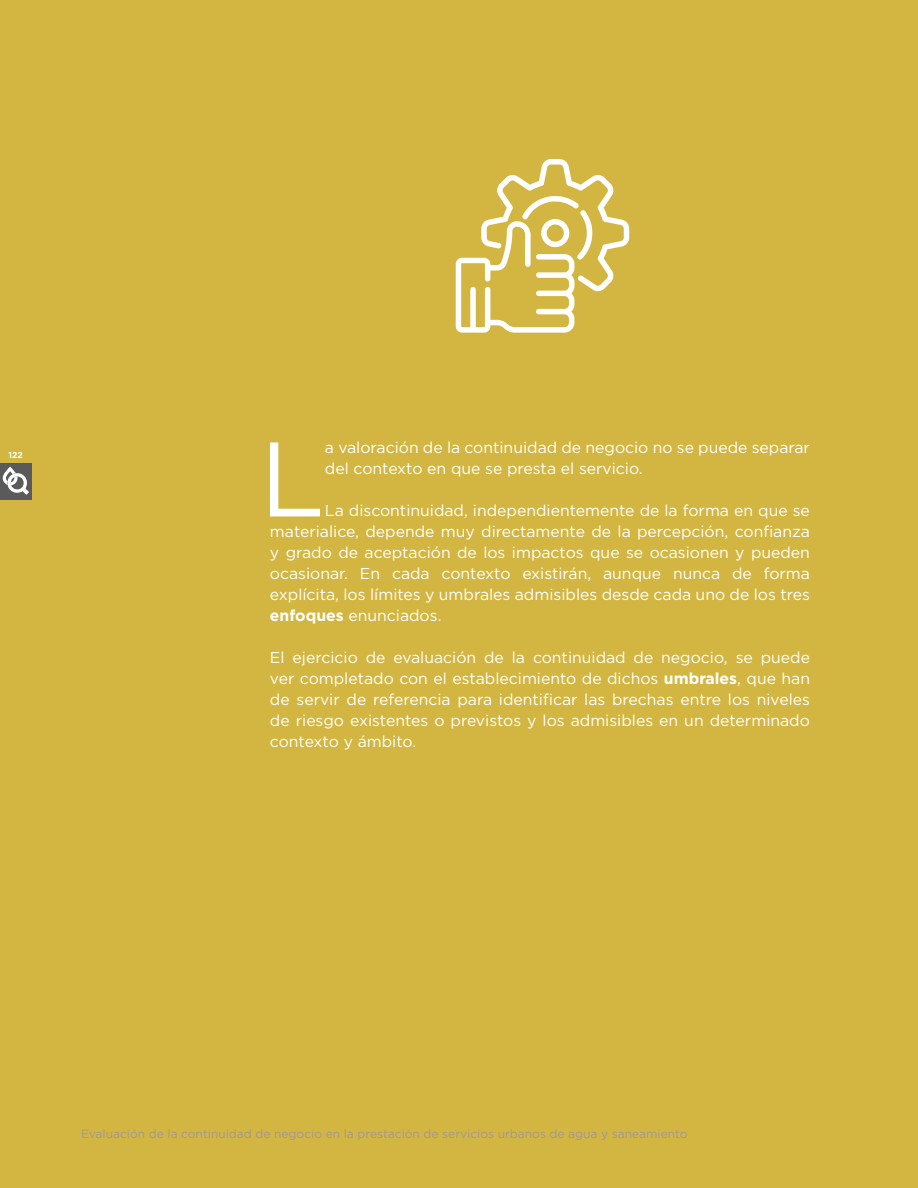
<style>
.page{position:relative;width:918px;height:1188px;background:#d3b641}
.page>*{position:absolute;margin:0;border:0;box-sizing:border-box;transform-origin:0 0}
.t1{font:105.75px "Gotham";color:#fff}
.t2{font:15.75px/21px "Gotham";color:#fff;text-align:justify}
.t3{font:12px "Gotham";color:#9d999a}
.t4{font:700 8.55px "Gotham";color:#fff}
.s1{font-weight:700}
</style>
<div class="page">
<svg style="left:456px;top:159px;width:173px;height:174px"></svg>
<div style="left:0;top:463px;width:32px;height:37px;background:#5a5a5a"></div>
<svg style="left:3px;top:467px;width:26px;height:28px"></svg>
<p class="t4" style="left:9px;top:449px;width:16px">122</p>
<h1 class="t1" style="left:260px;top:411px;width:67px">L</h1>
<p class="t2" style="left:325px;top:437px;width:487px">a valoración de la continuidad de negocio no se puede separar del contexto en que se presta el servicio.</p>
<p class="t2" style="left:270px;top:500px;width:542px;text-indent:55px">La discontinuidad, independientemente de la forma en que se materialice, depende muy directamente de la percepción, confianza y grado de aceptación de los impactos que se ocasionen y pueden ocasionar. En cada contexto existirán, aunque nunca de forma explícita, los límites y umbrales admisibles desde cada uno de los tres <span class="s1">enfoques</span> enunciados.</p>
<p class="t2" style="left:270px;top:647px;width:542px">El ejercicio de evaluación de la continuidad de negocio, se puede ver completado con el establecimiento de dichos <span class="s1">umbrales</span>, que han de servir de referencia para identificar las brechas entre los niveles de riesgo existentes o previstos y los admisibles en un determinado contexto y ámbito.</p>
<p class="t3" style="left:81px;top:1126px;width:608px">Evaluación de la continuidad de negocio en la prestación de servicios urbanos de agua y saneamiento</p>
</div>
